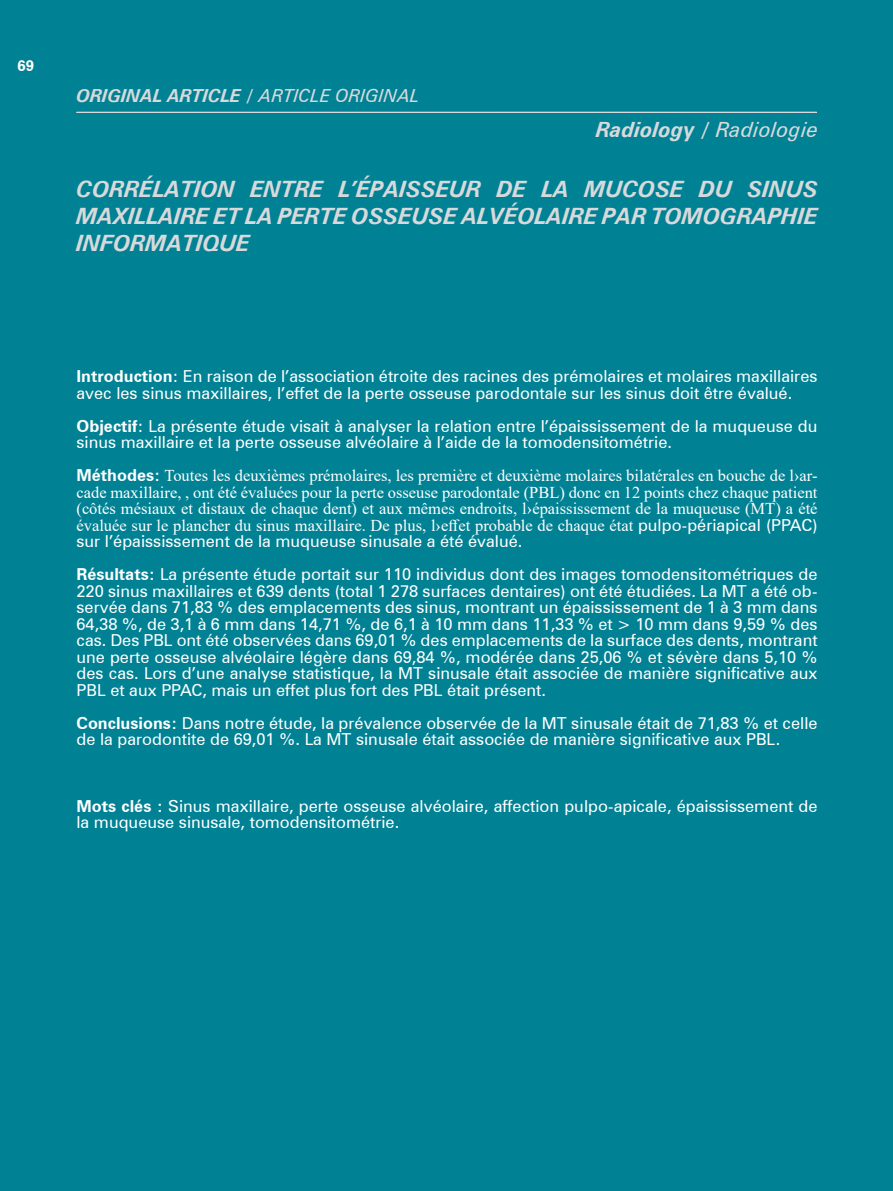
<style>
.page{position:relative;width:893px;height:1191px;background:#008294}
.page>*{position:absolute;margin:0;border:0;box-sizing:border-box;transform-origin:0 0}
.t1{font:italic 700 22.5px/27px "Zurich BT";color:#d9d9db;text-align:justify}
.t2{font:italic 700 21px "Zurich BT";color:#d9d9db}
.t3{font:italic 700 18px "Zurich BT";color:#d9d9db}
.t4{font:16.5px/16.5px "Zurich BT";color:#fff}
.t5{font:16.5px/16.5px "Times New Roman";color:#fff;text-align:justify}
.t6{font:700 15px "Zurich BT";color:#fff}
.s1{font-style:normal}
.s2{font-weight:400}
.s3{font-weight:700}
.s4{font-family:"Zurich BT";font-weight:700}
.s5{font-family:"Zurich BT"}
</style>
<div class="page">
<hr style="left:77px;top:112px;width:740px;height:1px;background:#d9d9db">
<p class="t6" style="left:17px;top:57px;width:18px">69</p>
<p class="t3" style="left:77px;top:84px;width:345px">ORIGINAL ARTICLE <span class="s1">/</span> <span class="s2">ARTICLE ORIGINAL</span></p>
<p class="t2" style="left:596px;top:117px;width:224px">Radiology / <span class="s2">Radiologie</span></p>
<p class="t1" style="left:76px;top:176px;width:743px">CORRÉLATION ENTRE L’ÉPAISSEUR DE LA MUCOSE DU SINUS MAXILLAIRE ET LA PERTE OSSEUSE ALVÉOLAIRE PAR TOMOGRAPHIE INFORMATIQUE</p>
<p class="t4" style="left:76px;top:368px;width:743px"><span class="s3">Introduction</span>: En raison de l’association étroite des racines des prémolaires et molaires maxillaires avec les sinus maxillaires, l’effet de la perte osseuse parodontale sur les sinus doit être évalué.</p>
<p class="t4" style="left:76px;top:417px;width:743px"><span class="s3">Objectif</span>: La présente étude visait à analyser la relation entre l’épaississement de la muqueuse du sinus maxillaire et la perte osseuse alvéolaire à l’aide de la tomodensitométrie.</p>
<p class="t5" style="left:76px;top:467px;width:743px"><span class="s4">Méthodes:</span> Toutes les deuxièmes prémolaires, les première et deuxième molaires bilatérales en bouche de l›ar&shy;cade maxillaire, , ont été évaluées pour la perte osseuse parodontale (PBL) donc en 12 points chez chaque patient (côtés mésiaux et distaux de chaque dent) et aux mêmes endroits, l›épaississement de la muqueuse (MT) a été évaluée sur le plancher du sinus maxillaire. De plus, l›effet probable de chaque état <span class="s5">pulpo-périapical (PPAC) sur l’épaississement de la muqueuse sinusale a été évalué.</span></p>
<p class="t4" style="left:76px;top:566px;width:743px;text-align:justify"><span class="s3">Résultats:</span> La présente étude portait sur 110 individus dont des images tomodensitométriques de 220 sinus maxillaires et 639 dents (total 1 278 surfaces dentaires) ont été étudiées. La MT a été ob&shy;servée dans 71,83 % des emplacements des sinus, montrant un épaississement de 1 à 3 mm dans 64,38 %, de 3,1 à 6 mm dans 14,71 %, de 6,1 à 10 mm dans 11,33 % et &gt; 10 mm dans 9,59 % des cas. Des PBL ont été observées dans 69,01 % des emplacements de la surface des dents, montrant une perte osseuse alvéolaire légère dans 69,84 %, modérée dans 25,06 % et sévère dans 5,10 % des cas. Lors d’une analyse statistique, la MT sinusale était associée de manière significative aux PBL et aux PPAC, mais un effet plus fort des PBL était présent.</p>
<p class="t4" style="left:76px;top:714px;width:743px"><span class="s3">Conclusions:</span> Dans notre étude, la prévalence observée de la MT sinusale était de 71,83 % et celle de la parodontite de 69,01 %. La MT sinusale était associée de manière significative aux PBL.</p>
<p class="t4" style="left:76px;top:797px;width:743px"><span class="s3">Mots clés :</span> Sinus maxillaire, perte osseuse alvéolaire, affection pulpo-apicale, épaississement de la muqueuse sinusale, tomodensitométrie.</p>
</div>
